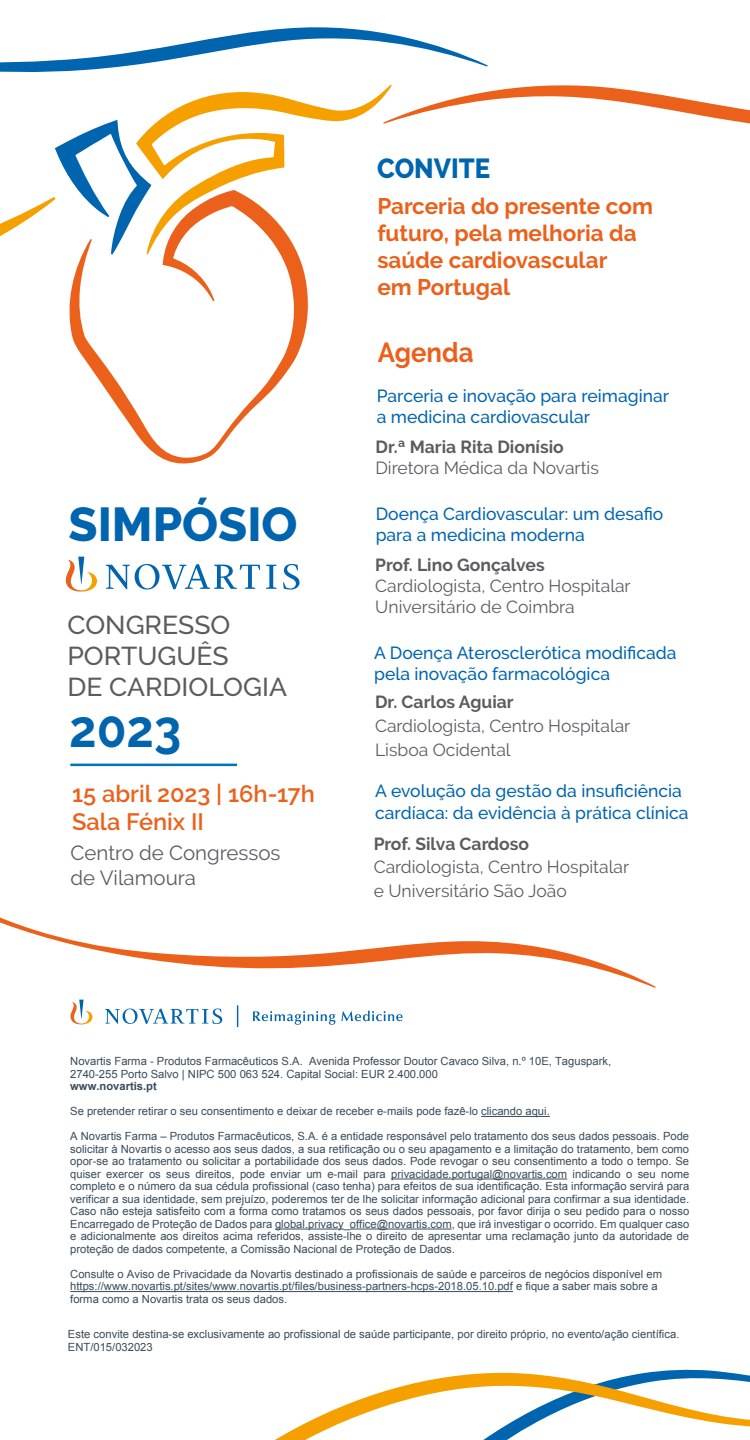
<style>
.page{position:relative;width:750px;height:1440px;background:#fff}
.page>*{position:absolute;margin:0;border:0;box-sizing:border-box;transform-origin:0 0}
.t1{font:700 51.62px "Raleway";color:#0065ae;scale:.94 1}
.t2{font:800 47.38px "Raleway";color:#0065ae}
.t3{font:800 27.5px "Raleway";color:#0065ae;scale:.94 1}
.t4{font:700 27.5px "Raleway";color:#eb611b;scale:.94 1}
.t5{font:500 25.75px/31px "Raleway";color:#5c5c60}
.t6{font:600 23.62px/28.4px "Raleway";color:#eb611b}
.t7{font:700 22.5px/27px "Raleway";color:#eb611b}
.t8{font:20.5px/24.5px "Raleway";color:#5c5c60}
.t9{font:500 17.5px/21px "Raleway";color:#0065ae}
.t10{font:17.5px/23.8px "Raleway";color:#5c5c60}
.t11{font:700 17.5px "Raleway";color:#5c5c60}
.t12{font:11.25px/12.5px "Arial";color:#384c5b}
.t13{font:700 11.25px "Arial";color:#384c5b}
</style>
<div class="page">
<hr style="left:70px;top:763px;width:167px;height:3px;background:#0075b8">
<svg style="left:125px;top:1229px;width:388px;height:64px"></svg>
<svg style="left:276px;top:1369px;width:474px;height:70px"></svg>
<hr style="left:481px;top:1115px;width:69px;height:1px;background:#384c5b">
<hr style="left:391px;top:1178px;width:176px;height:1px;background:#384c5b">
<hr style="left:275px;top:1228px;width:69px;height:1px;background:#384c5b">
<hr style="left:350px;top:1228px;width:102px;height:1px;background:#384c5b">
<hr style="left:70px;top:1290px;width:443px;height:1px;background:#384c5b">
<svg style="left:0;top:917px;width:656px;height:70px"></svg>
<svg style="left:253px;top:1011px;width:82px;height:13px"></svg>
<svg style="left:341px;top:1010px;width:62px;height:11px"></svg>
<svg style="left:70px;top:999px;width:22px;height:25px"></svg>
<svg style="left:105px;top:1008px;width:117px;height:15px"></svg>
<svg style="left:237px;top:1005px;width:1px;height:21px"></svg>
<svg style="left:0;top:27px;width:750px;height:565px"></svg>
<h3 class="t3" style="left:377px;top:152px;width:122px">CONVITE</h3>
<h3 class="t7" style="left:377px;top:193px;width:277px">Parceria do presente com futuro, pela melhoria da saúde cardiovascular<br>em Portugal</h3>
<h3 class="t4" style="left:378px;top:336px;width:103px">Agenda</h3>
<h3 class="t9" style="left:377px;top:385px;width:294px">Parceria e inovação para reimaginar a medicina cardiovascular</h3>
<h2 class="t2" style="left:69px;top:497px;width:230px">SIMPÓSIO</h2>
<h3 class="t5" style="left:67px;top:609px;width:221px">CONGRESSO<br>PORTUGUÊS<br>DE CARDIOLOGIA</h3>
<h1 class="t1" style="left:69px;top:699px;width:121px">2023</h1>
<h3 class="t6" style="left:72px;top:779px;width:244px">15 abril 2023 | 16h-17h<br>Sala Fénix II</h3>
<h3 class="t8" style="left:70px;top:840px;width:212px">Centro de Congressos de Vilamoura</h3>
<h3 class="t11" style="left:375px;top:437px;width:190px">Dr.ª Maria Rita Dionísio</h3>
<h3 class="t10" style="left:375px;top:456px;width:225px">Diretora Médica da Novartis</h3>
<h3 class="t9" style="left:376px;top:503px;width:289px">Doença Cardiovascular: um desafio para a medicina moderna</h3>
<h3 class="t11" style="left:375px;top:554px;width:171px">Prof. Lino Gonçalves</h3>
<h3 class="t10" style="left:375px;top:575px;width:257px;line-height:21px">Cardiologista, Centro Hospitalar<br>Universitário de Coimbra</h3>
<h3 class="t9" style="left:374px;top:641px;width:304px">A Doença Aterosclerótica modificada pela inovação farmacológica</h3>
<h3 class="t11" style="left:375px;top:692px;width:140px">Dr. Carlos Aguiar</h3>
<h3 class="t10" style="left:375px;top:714px;width:257px">Cardiologista, Centro Hospitalar<br>Lisboa Ocidental</h3>
<h3 class="t9" style="left:375px;top:780px;width:315px">A evolução da gestão da insuficiência cardíaca: da evidência à prática clínica</h3>
<h3 class="t11" style="left:374px;top:833px;width:157px">Prof. Silva Cardoso</h3>
<h3 class="t10" style="left:374px;top:855px;width:257px">Cardiologista, Centro Hospitalar e Universitário São João</h3>
<p class="t12" style="left:70px;top:1054px;width:543px">Novartis Farma - Produtos Farmacêuticos S.A. Avenida Professor Doutor Cavaco Silva, n.º 10E, Taguspark,<br>2740-255 Porto Salvo | NIPC 500 063 524. Capital Social: EUR 2.400.000</p>
<p class="t13" style="left:70px;top:1078px;width:88px">www.novartis.pt</p>
<p class="t12" style="left:70px;top:1104px;width:481px">Se pretender retirar o seu consentimento e deixar de receber e-mails pode fazê-lo clicando aqui.</p>
<p class="t12" style="left:70px;top:1129px;width:621px;text-align:justify">A Novartis Farma – Produtos Farmacêuticos, S.A. é a entidade responsável pelo tratamento dos seus dados pessoais. Pode solicitar à Novartis o acesso aos seus dados, a sua retificação ou o seu apagamento e a limitação do tratamento, bem como opor-se ao tratamento ou solicitar a portabilidade dos seus dados. Pode revogar o seu consentimento a todo o tempo. Se quiser exercer os seus direitos, pode enviar um e-mail para privacidade.portugal@novartis.com indicando o seu nome completo e o número da sua cédula profissional (caso tenha) para efeitos de sua identificação. Esta informação servirá para verificar a sua identidade, sem prejuízo, poderemos ter de lhe solicitar informação adicional para confirmar a sua identidade.<br>Caso não esteja satisfeito com a forma como tratamos os seus dados pessoais, por favor dirija o seu pedido para o nosso Encarregado de Proteção de Dados para global.privacy_office@novartis.com, que irá investigar o ocorrido. Em qualquer caso e adicionalmente aos direitos acima referidos, assiste-lhe o direito de apresentar uma reclamação junto da autoridade de proteção de dados competente, a Comissão Nacional de Proteção de Dados.</p>
<p class="t12" style="left:70px;top:1267px;width:593px">Consulte o Aviso de Privacidade da Novartis destinado a profissionais de saúde e parceiros de negócios disponível em https://www.novartis.pt/sites/www.novartis.pt/files/business-partners-hcps-2018.05.10.pdf e fique a saber mais sobre a forma como a Novartis trata os seus dados.</p>
<p class="t12" style="left:68px;top:1327px;width:613px">Este convite destina-se exclusivamente ao profissional de saúde participante, por direito próprio, no evento/ação científica.<br>ENT/015/032023</p>
</div>
